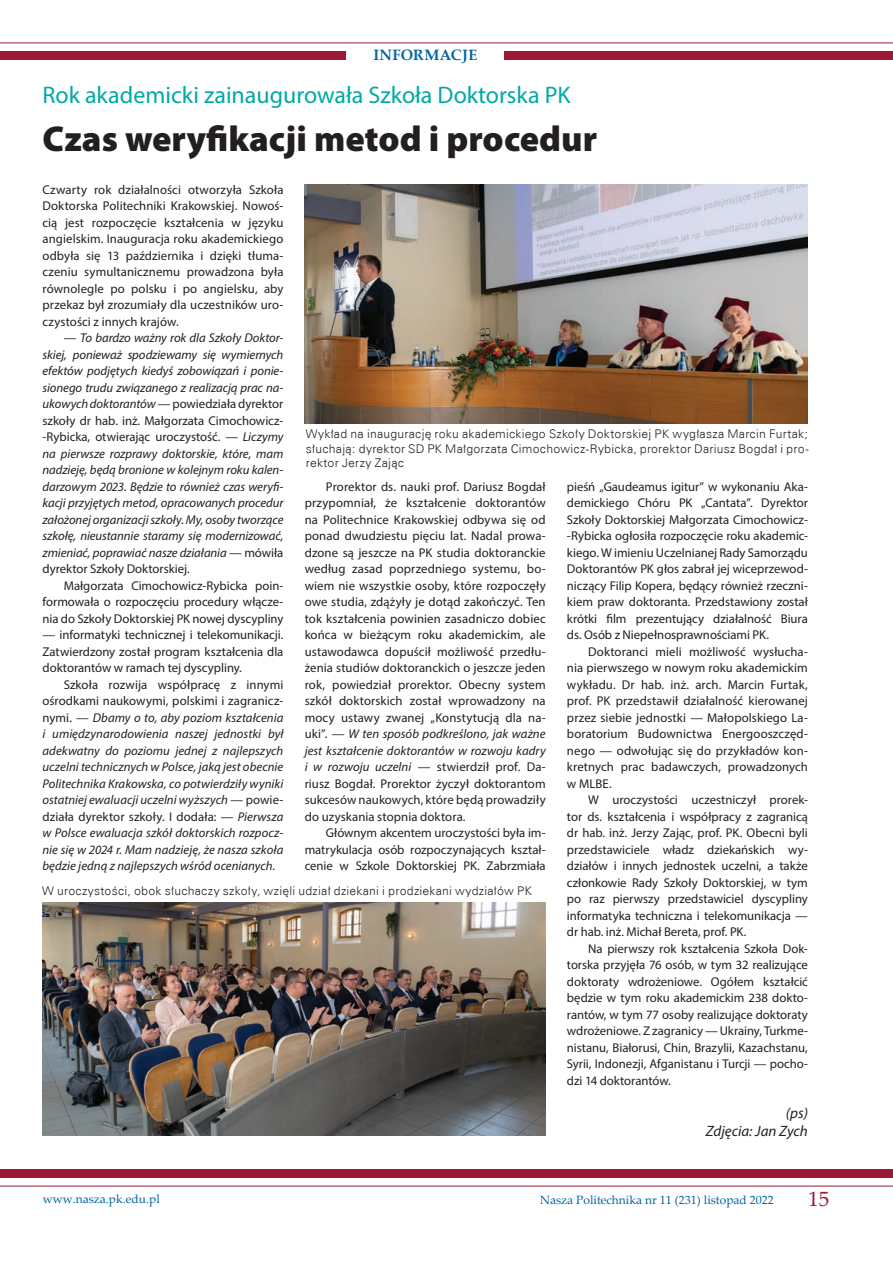
<style>
.page{position:relative;width:893px;height:1263px;background:#fff}
.page>*{position:absolute;margin:0;border:0;box-sizing:border-box;transform-origin:0 0}
.tytul_1_24{font:900 36px "Myriad Pro";color:#231f20}
.nadtytul_zielony{font:24px "Myriad Pro";color:#00a9a5}
.t1{font:21px "Palatino Linotype";color:#9a1936}
.podpis{font:italic 15px "Myriad Pro";color:#231f20}
.t2{font:700 15px "Palatino Linotype";letter-spacing:.02em;color:#0063a1}
.tekst_zasadniczy_3_n{font:12.75px/16.5px "Myriad Pro";color:#231f20;text-align:justify}
.tekst_zasadniczy_3_n-2{font:italic 12.75px/16.5px "Myriad Pro";color:#231f20;text-align:justify}
.ryc_podpis{font:12px/14.4px "Zurich Lt EU";letter-spacing:.02em;color:#231f20;text-align:justify}
.t3{font:12px "Palatino Linotype";color:#0063a1}
.s1{font-style:normal}
.s2{font-style:italic}
</style>
<div class="page">
<div style="left:0;top:51px;width:893px;height:9px;background:#9a1936"></div>
<hr style="left:0;top:43px;width:893px;height:1px;background:#9a1936">
<div style="left:0;top:1169px;width:893px;height:9px;background:#9a1936"></div>
<hr style="left:0;top:1186px;width:893px;height:1px;background:#9a1936">
<div style="left:347px;top:45px;width:157px;height:21px;background:#fff"></div>
<img style="left:305px;top:184px;width:503px;height:239px">
<img style="left:43px;top:903px;width:503px;height:232px">
<p class="t2" style="left:373px;top:45px;width:106px">INFORMACJE</p>
<p class="nadtytul_zielony" style="left:43px;top:80px;width:530px">Rok akademicki zainaugurowała Szkoła Doktorska PK</p>
<p class="tytul_1_24" style="left:43px;top:114px;width:556px">Czas weryfikacji metod i procedur</p>
<p class="tekst_zasadniczy_3_n" style="left:43px;top:181px;width:243px">Czwarty rok działalności otworzyła Szkoła Doktorska Politechniki Krakowskiej. Nowoś&shy;cią jest rozpoczęcie kształcenia w języku angielskim. Inauguracja roku akademickiego odbyła się 13 października i dzięki tłuma&shy;czeniu symultanicznemu prowadzona była równolegle po polsku i po angielsku, aby przekaz był zrozumiały dla uczestników uro&shy;czystości z innych krajów.</p>
<p class="tekst_zasadniczy_3_n-2" style="left:43px;top:330px;width:242px;text-indent:21px"><span class="s1">—</span> To bardzo ważny rok dla Szkoły Doktor&shy;skiej, ponieważ spodziewamy się wymiernych efektów podjętych kiedyś zobowiązań i ponie&shy;sionego trudu związanego z realizacją prac na&shy;ukowych doktorantów <span class="s1">— powiedziała dyrektor szkoły dr hab. inż. Małgorzata Cimochowicz--Rybicka, otwierając uroczystość. —</span> Liczymy na pierwsze rozprawy doktorskie, które, mam nadzieję, będą bronione w kolejnym roku kalen&shy;darzowym 2023. Będzie to również czas weryfi&shy;kacji przyjętych metod, opracowanych procedur założonej organizacji szkoły. My, osoby tworzące szkołę, nieustannie staramy się modernizować, zmieniać, poprawiać nasze działania <span class="s1">— mówiła dyrektor Szkoły Doktorskiej.</span></p>
<p class="tekst_zasadniczy_3_n" style="left:42px;top:577px;width:242px;text-indent:21px">Małgorzata Cimochowicz-Rybicka poin&shy;formowała o rozpoczęciu procedury włącze&shy;nia do Szkoły Doktorskiej PK nowej dyscypliny</p>
<p class="tekst_zasadniczy_3_n" style="left:42px;top:627px;width:242px">— informatyki technicznej i telekomunikacji.<br>Zatwierdzony został program kształcenia dla doktorantów w ramach tej dyscypliny.</p>
<p class="tekst_zasadniczy_3_n-2" style="left:42px;top:676px;width:242px;text-indent:21px"><span class="s1">Szkoła rozwija współpracę z innymi ośrodkami naukowymi, polskimi i zagranicz&shy;nymi. —</span> Dbamy o to, aby poziom kształcenia i umiędzynarodowienia naszej jednostki był adekwatny do poziomu jednej z najlepszych uczelni technicznych w Polsce, jaką jest obecnie Politechnika Krakowska, co potwierdziły wyniki ostatniej ewaluacji uczelni wyższych <span class="s1">— powie&shy;działa dyrektor szkoły. I dodała: —</span> Pierwsza w Polsce ewaluacja szkół doktorskich rozpocz&shy;nie się w 2024 r. Mam nadzieję, że nasza szkoła będzie jedną z najlepszych wśród ocenianych<span class="s1">.</span></p>
<p class="ryc_podpis" style="left:306px;top:427px;width:504px">Wykład na inaugurację roku akademickiego Szkoły Doktorskiej PK wygłasza Marcin Furtak; słuchają: dyrektor SD PK Małgorzata Cimochowicz-Rybicka, prorektor Dariusz Bogdał i pro&shy;rektor Jerzy Zając</p>
<p class="tekst_zasadniczy_3_n" style="left:305px;top:478px;width:242px;text-indent:21px">Prorektor ds. nauki prof. Dariusz Bogdał przypomniał, że kształcenie doktorantów na Politechnice Krakowskiej odbywa się od ponad dwudziestu pięciu lat. Nadal prowa&shy;dzone są jeszcze na PK studia doktoranckie według zasad poprzedniego systemu, bo&shy;wiem nie wszystkie osoby, które rozpoczęły owe studia, zdążyły je dotąd zakończyć. Ten tok kształcenia powinien zasadniczo dobiec końca w bieżącym roku akademickim, ale ustawodawca dopuścił możliwość przedłu&shy;żenia studiów doktoranckich o jeszcze jeden rok, powiedział prorektor. Obecny system szkół doktorskich został wprowadzony na mocy ustawy zwanej „Konstytucją dla na&shy;uki”. — <span class="s2">W ten sposób podkreślono, jak ważne jest kształcenie doktorantów w rozwoju kadry i w rozwoju uczelni</span> — stwierdził prof. Da&shy;riusz Bogdał. Prorektor życzył doktorantom sukcesów naukowych, które będą prowadziły do uzyskania stopnia doktora.</p>
<p class="tekst_zasadniczy_3_n" style="left:305px;top:824px;width:242px;text-indent:21px">Głównym akcentem uroczystości była im&shy;matrykulacja osób rozpoczynających kształ&shy;cenie w Szkole Doktorskiej PK. Zabrzmiała</p>
<p class="tekst_zasadniczy_3_n" style="left:567px;top:478px;width:243px">pieśń „Gaudeamus igitur” w wykonaniu Aka&shy;demickiego Chóru PK „Cantata”. Dyrektor Szkoły Doktorskiej Małgorzata Cimochowicz--Rybicka ogłosiła rozpoczęcie roku akademic&shy;kiego. W imieniu Uczelnianej Rady Samorządu Doktorantów PK głos zabrał jej wiceprzewod&shy;niczący Filip Kopera, będący również rzeczni&shy;kiem praw doktoranta. Przedstawiony został krótki film prezentujący działalność Biura ds. Osób z Niepełnosprawnościami PK.</p>
<p class="tekst_zasadniczy_3_n" style="left:567px;top:643px;width:242px;text-indent:21px">Doktoranci mieli możliwość wysłucha&shy;nia pierwszego w nowym roku akademickim wykładu. Dr hab. inż. arch. Marcin Furtak, prof. PK przedstawił działalność kierowanej przez siebie jednostki — Małopolskiego La&shy;boratorium Budownictwa Energooszczęd&shy;nego — odwołując się do przykładów kon&shy;kretnych prac badawczych, prowadzonych w MLBE.</p>
<p class="tekst_zasadniczy_3_n" style="left:567px;top:792px;width:242px;text-indent:21px">W uroczystości uczestniczył prorek&shy;tor ds. kształcenia i współpracy z zagranicą dr hab. inż. Jerzy Zając, prof. PK. Obecni byli przedstawiciele władz dziekańskich wy&shy;działów i innych jednostek uczelni, a także członkowie Rady Szkoły Doktorskiej, w tym po raz pierwszy przedstawiciel dyscypliny informatyka techniczna i telekomunikacja — dr hab. inż. Michał Bereta, prof. PK.</p>
<p class="tekst_zasadniczy_3_n" style="left:567px;top:940px;width:243px;text-indent:21px">Na pierwszy rok kształcenia Szkoła Dok&shy;torska przyjęła 76 osób, w tym 32 realizujące doktoraty wdrożeniowe. Ogółem kształcić będzie w tym roku akademickim 238 dokto&shy;rantów, w tym 77 osoby realizujące doktoraty wdrożeniowe. Z zagranicy — Ukrainy, Turkme&shy;nistanu, Białorusi, Chin, Brazylii, Kazachstanu, Syrii, Indonezji, Afganistanu i Turcji — pocho&shy;dzi 14 doktorantów.</p>
<p class="podpis" style="left:786px;top:1103px;width:23px">(ps)</p>
<p class="podpis" style="left:706px;top:1121px;width:104px">Zdjęcia: Jan Zych</p>
<p class="ryc_podpis" style="left:42px;top:883px;width:491px">W uroczystości, obok słuchaczy szkoły, wzięli udział dziekani i prodziekani wydziałów PK</p>
<p class="t3" style="left:43px;top:1190px;width:118px">www.nasza.pk.edu.pl</p>
<p class="t3" style="left:540px;top:1191px;width:235px">Nasza Politechnika nr 11 (231) listopad 2022</p>
<h3 class="t1" style="left:808px;top:1184px;width:22px">15</h3>
</div>
